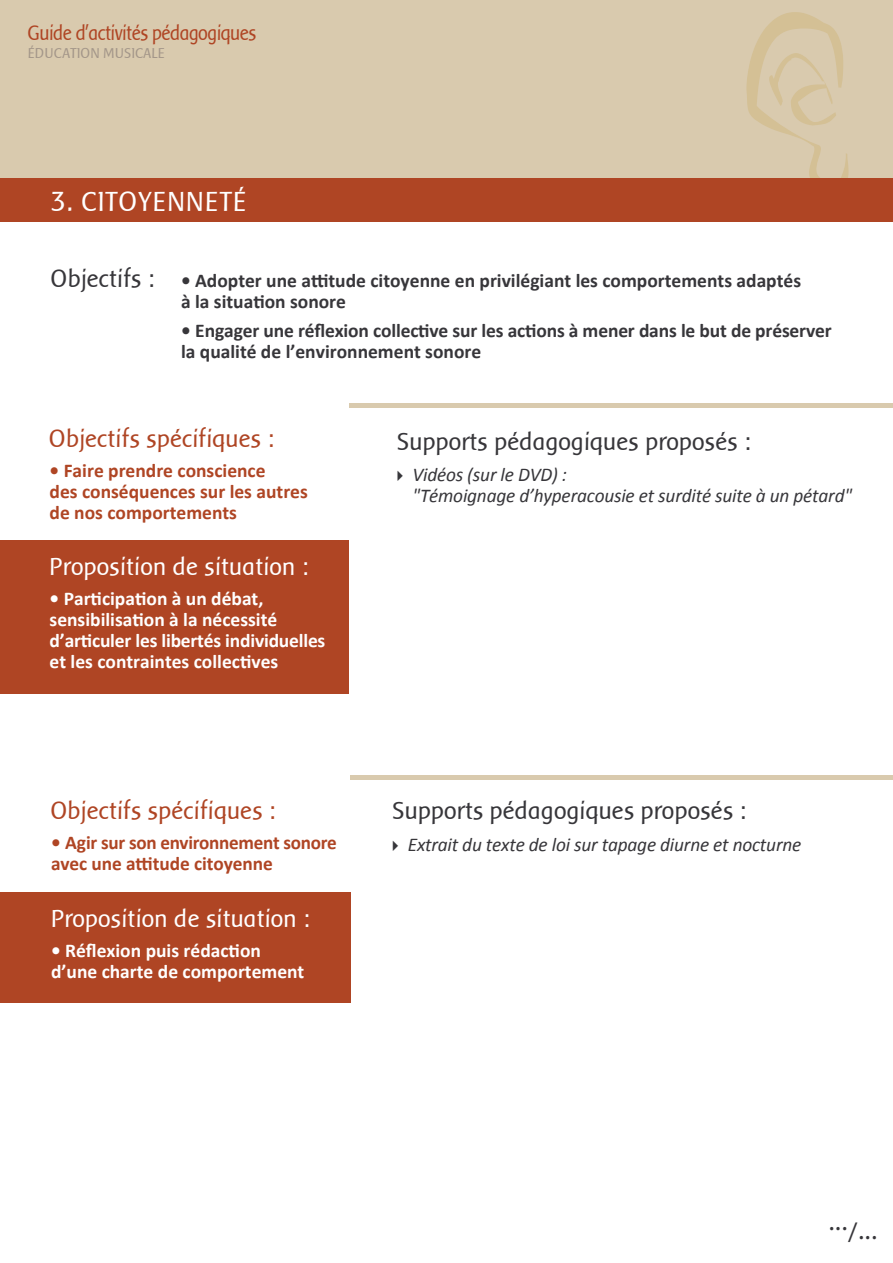
<style>
.page{position:relative;width:893px;height:1263px;background:#fff}
.page>*{position:absolute;margin:0;border:0;box-sizing:border-box;transform-origin:0 0}
.t1{font:28.5px "Baar Sophia";letter-spacing:.02em;color:#fff}
.t2{font:27px "Myriad Pro";color:#37363a}
.t3{font:25.5px "Baar Sophia";color:#37363a}
.t4{font:25.5px "Baar Sophia";color:#fff}
.t5{font:25.5px "Baar Sophia";color:#af4524}
.t6{font:21.75px "Baar Sophia";letter-spacing:-.03em;color:#af4524;scale:.9 1}
.t7{font:700 19.5px/21px "Calibri";color:#37363a}
.t8{font:700 19.5px/21px "Calibri";color:#fff}
.t9{font:700 19.5px/21px "Calibri";color:#af4524}
.t10{font:italic 19.5px/21px "Calibri";letter-spacing:-.01em;color:#37363a}
.t11{font:14.7px "Baar Sophia";color:#a39689}
</style>
<div class="page">
<div style="left:0;top:0;width:893px;height:211px;background:#d9caae"></div>
<svg style="left:746px;top:12px;width:102px;height:166px"></svg>
<div style="left:0;top:892px;width:350px;height:110px;background:#af4524"></div>
<hr style="left:350px;top:776px;width:543px;height:4px;background:#d9caae">
<div style="left:0;top:540px;width:349px;height:153px;background:#af4524"></div>
<div style="left:0;top:178px;width:893px;height:44px;background:#af4524"></div>
<hr style="left:349px;top:403px;width:544px;height:4px;background:#d9caae">
<p class="t6" style="left:28px;top:21px;width:256px">Guide d'activités pédagogiques</p>
<p class="t11" style="left:28px;top:45px;width:139px">ÉDUCATION MUSICALE</p>
<h1 class="t1" style="left:51px;top:186px;width:198px">3. CITOYENNETÉ</h1>
<h3 class="t3" style="left:51px;top:265px;width:105px">Objectifs :</h3>
<p class="t7" style="left:181px;top:270px;width:622px">• Adopter une attitude citoyenne en privilégiant les comportements adaptés à la situation sonore</p>
<p class="t7" style="left:181px;top:319px;width:652px">• Engager une réflexion collective sur les actions à mener dans le but de préserver la qualité de l’environnement sonore</p>
<h3 class="t5" style="left:50px;top:424px;width:226px">Objectifs spécifiques :</h3>
<p class="t9" style="left:50px;top:460px;width:260px">• Faire prendre conscience<br>des conséquences sur les autres de nos comportements</p>
<h3 class="t4" style="left:50px;top:553px;width:260px">Proposition de situation :</h3>
<p class="t8" style="left:50px;top:588px;width:277px">• Participation à un débat, sensibilisation à la nécessité d’articuler les libertés individuelles et les contraintes collectives</p>
<h3 class="t5" style="left:51px;top:797px;width:226px">Objectifs spécifiques :</h3>
<p class="t9" style="left:51px;top:832px;width:287px">• Agir sur son environnement sonore avec une attitude citoyenne</p>
<h3 class="t4" style="left:51px;top:905px;width:260px">Proposition de situation :</h3>
<p class="t8" style="left:51px;top:940px;width:255px">• Réflexion puis rédaction d’une charte de comportement</p>
<h3 class="t3" style="left:397px;top:427px;width:355px">Supports pédagogiques proposés :</h3>
<p class="t10" style="left:412px;top:464px;width:441px;text-indent:-21px">✔ Vidéos (sur le DVD) :<br>"Témoignage d’hyperacousie et surdité suite à un pétard"</p>
<h3 class="t3" style="left:393px;top:797px;width:355px">Supports pédagogiques proposés :</h3>
<p class="t10" style="left:387px;top:833px;width:416px">✔ Extrait du texte de loi sur tapage diurne et nocturne</p>
<h2 class="t2" style="left:829px;top:1214px;width:50px">.../...</h2>
</div>
